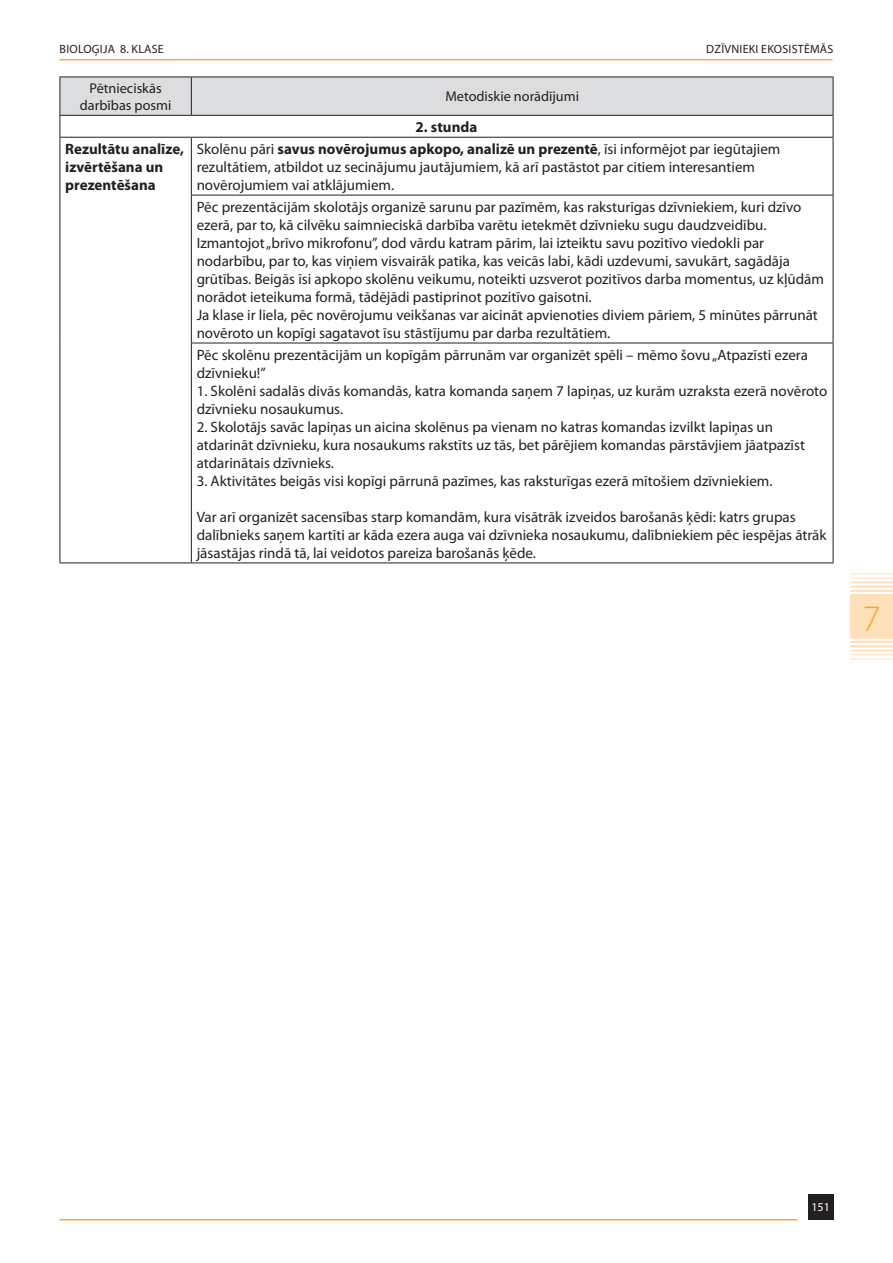
<style>
.page{position:relative;width:893px;height:1263px;background:#fff}
.page>*{position:absolute;margin:0;border:0;box-sizing:border-box;transform-origin:0 0}
.t1{font:300 37.5px "Myriad Pro";color:#faa633}
.t2{font:15px/18px "Myriad Pro";color:#231f20}
.t3{font:700 15px/18px "Myriad Pro";color:#231f20}
.t4{font:14.25px/17.1px "Myriad Pro";color:#231f20;text-align:center}
.t5{font:12px "Myriad Pro";letter-spacing:.02em;color:#231f20}
.t6{font:12px "Myriad Pro";color:#fff}
.s1{font-weight:700}
</style>
<div class="page">
<hr style="left:60px;top:59px;width:772px;height:1px;background:#faa633">
<div style="left:808px;top:1194px;width:25px;height:25px;background:#231f20"></div>
<hr style="left:60px;top:1219px;width:737px;height:1px;background:#faa633">
<hr style="left:850px;top:574px;width:43px;height:1px;background:#fee0bb">
<hr style="left:850px;top:578px;width:43px;height:1px;background:#fee0bb">
<hr style="left:850px;top:582px;width:43px;height:1px;background:#fee0bb">
<hr style="left:850px;top:586px;width:43px;height:2px;background:#fee0bb">
<hr style="left:850px;top:590px;width:43px;height:2px;background:#fee0bb">
<hr style="left:850px;top:594px;width:43px;height:2px;background:#fee0bb">
<hr style="left:850px;top:636px;width:43px;height:3px;background:#fee0bb">
<hr style="left:850px;top:641px;width:43px;height:2px;background:#fee0bb">
<hr style="left:850px;top:645px;width:43px;height:2px;background:#fee0bb">
<hr style="left:850px;top:650px;width:43px;height:1px;background:#fee0bb">
<hr style="left:850px;top:654px;width:43px;height:1px;background:#fee0bb">
<hr style="left:850px;top:659px;width:43px;height:1px;background:#fee0bb">
<div style="left:850px;top:595px;width:43px;height:43px;background:#fee0bb"></div>
<hr style="left:60px;top:137px;width:131px;height:1px;background:#231f20">
<hr style="left:191px;top:137px;width:642px;height:1px;background:#231f20">
<hr style="left:191px;top:138px;width:1px;height:57px;background:#231f20">
<hr style="left:191px;top:195px;width:642px;height:1px;background:#231f20">
<hr style="left:191px;top:195px;width:1px;height:148px;background:#231f20">
<hr style="left:191px;top:343px;width:642px;height:1px;background:#231f20">
<hr style="left:191px;top:343px;width:1px;height:219px;background:#231f20">
<svg style="left:60px;top:78px;width:774px;height:59px"></svg>
<hr style="left:60px;top:138px;width:1px;height:57px;background:#231f20">
<hr style="left:833px;top:138px;width:1px;height:57px;background:#231f20">
<hr style="left:60px;top:195px;width:1px;height:148px;background:#231f20">
<hr style="left:833px;top:195px;width:1px;height:148px;background:#231f20">
<hr style="left:60px;top:343px;width:1px;height:219px;background:#231f20">
<hr style="left:833px;top:343px;width:1px;height:219px;background:#231f20">
<hr style="left:60px;top:562px;width:131px;height:1px;background:#231f20">
<hr style="left:191px;top:562px;width:642px;height:1px;background:#231f20">
<hr style="left:60px;top:77px;width:131px;height:1px;background:#231f20">
<hr style="left:60px;top:77px;width:1px;height:38px;background:#231f20">
<hr style="left:191px;top:77px;width:642px;height:1px;background:#231f20">
<hr style="left:833px;top:77px;width:1px;height:38px;background:#231f20">
<hr style="left:60px;top:115px;width:131px;height:1px;background:#231f20">
<hr style="left:191px;top:115px;width:642px;height:1px;background:#231f20">
<p class="t5" style="left:60px;top:42px;width:106px">BIOLOĢIJA 8. klase</p>
<p class="t5" style="left:706px;top:42px;width:15px">Dzīvni</p>
<p class="t5" style="left:743px;top:42px;width:92px">eki ekosistēmās</p>
<p class="t4" style="left:80px;top:79px;width:93px">Pētnieciskās darbības posmi</p>
<p class="t4" style="left:445px;top:88px;width:135px">Metodiskie norādījumi</p>
<p class="t3" style="left:416px;top:117px;width:63px">2. stunda</p>
<p class="t3" style="left:65px;top:139px;width:120px">Rezultātu analīze, izvērtēšana un prezentēšana</p>
<p class="t2" style="left:197px;top:140px;width:585px">Skolēnu pāri <span class="s1">savus novērojumus apkopo, analizē un prezentē</span>, īsi informējot par iegūtajiem rezultātiem, atbildot uz secinājumu jautājumiem, kā arī pastāstot par citiem interesantiem novērojumiem vai atklājumiem.</p>
<p class="t2" style="left:197px;top:197px;width:629px">Pēc prezentācijām skolotājs organizē sarunu par pazīmēm, kas raksturīgas dzīvniekiem, kuri dzīvo ezerā, par to, kā cilvēku saimnieciskā darbība varētu ietekmēt dzīvnieku sugu daudzveidību.<br>Izmantojot „brīvo mikrofonu”, dod vārdu katram pārim, lai izteiktu savu pozitīvo viedokli par nodarbību, par to, kas viņiem visvairāk patika, kas veicās labi, kādi uzdevumi, savukārt, sagādāja grūtības. Beigās īsi apkopo skolēnu veikumu, noteikti uzsverot pozitīvos darba momentus, uz kļūdām norādot ieteikuma formā, tādējādi pastiprinot pozitīvo gaisotni.<br>Ja klase ir liela, pēc novērojumu veikšanas var aicināt apvienoties diviem pāriem, 5 minūtes pārrunāt novēroto un kopīgi sagatavot īsu stāstījumu par darba rezultātiem.</p>
<p class="t2" style="left:197px;top:345px;width:613px">Pēc skolēnu prezentācijām un kopīgām pārrunām var organizēt spēli – mēmo šovu „Atpazīsti ezera dzīvnieku!”</p>
<p class="t2" style="left:197px;top:381px;width:632px">1. Skolēni sadalās divās komandās, katra komanda saņem 7 lapiņas, uz kurām uzraksta ezerā novēroto dzīvnieku nosaukumus.</p>
<p class="t2" style="left:197px;top:417px;width:610px">2. Skolotājs savāc lapiņas un aicina skolēnus pa vienam no katras komandas izvilkt lapiņas un atdarināt dzīvnieku, kura nosaukums rakstīts uz tās, bet pārējiem komandas pārstāvjiem jāatpazīst atdarinātais dzīvnieks.</p>
<p class="t2" style="left:197px;top:471px;width:577px">3. Aktivitātes beigās visi kopīgi pārrunā pazīmes, kas raksturīgas ezerā mītošiem dzīvniekiem.</p>
<p class="t2" style="left:197px;top:507px;width:632px">Var arī organizēt sacensības starp komandām, kura visātrāk izveidos barošanās ķēdi: katrs grupas dalībnieks saņem kartīti ar kāda ezera auga vai dzīvnieka nosaukumu, dalībniekiem pēc iespējas ātrāk jāsastājas rindā tā, lai veidotos pareiza barošanās ķēde.</p>
<h1 class="t1" style="left:863px;top:597px;width:20px">7</h1>
<p class="t6" style="left:811px;top:1200px;width:20px">151</p>
</div>
